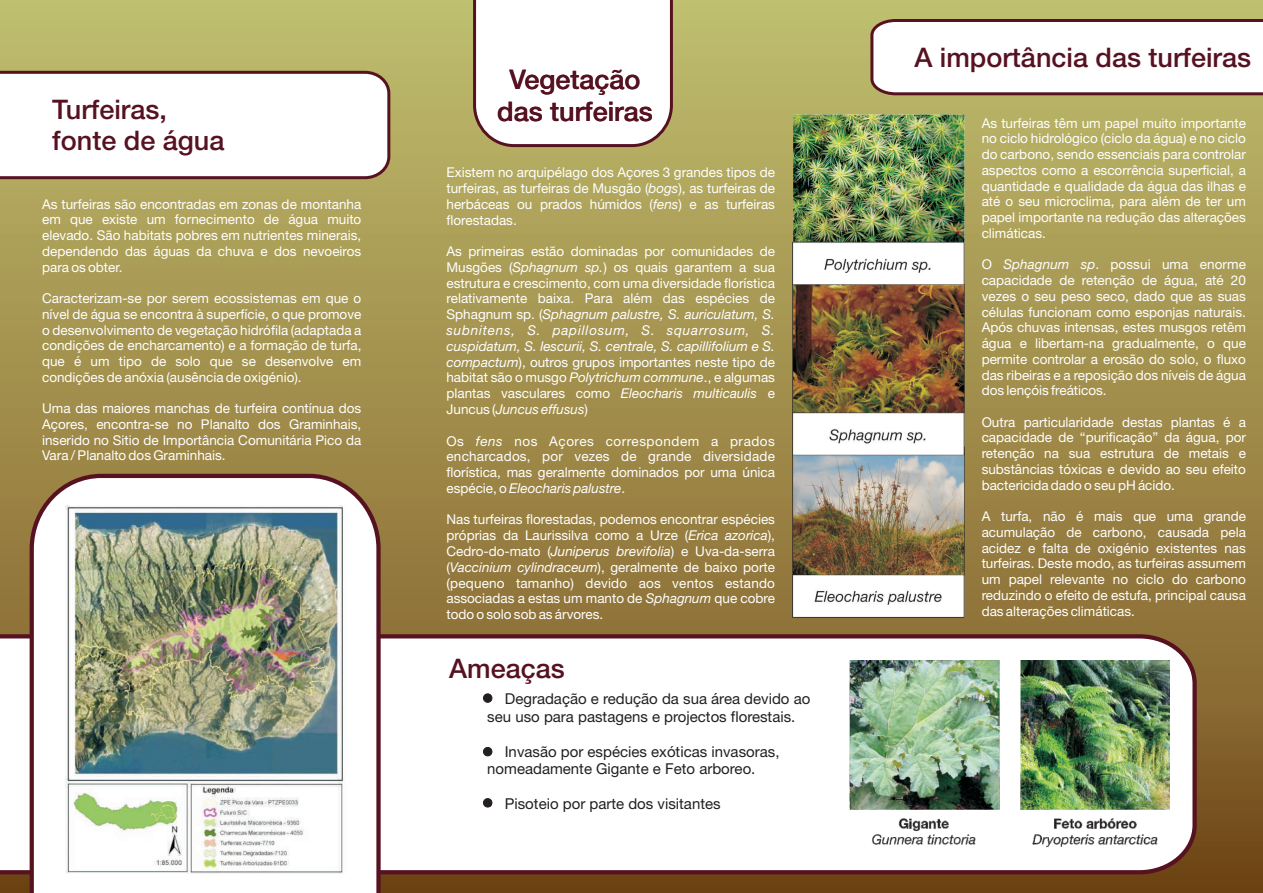
<style>
.page{position:relative;width:1263px;height:893px;background:#fff}
.page>*{position:absolute;margin:0;border:0;box-sizing:border-box;transform-origin:0 0}
.t1{font:500 27px/31.7px "Helvetica Neue";color:#571222}
.t2{font:15px/17.5px "Helvetica Neue";color:#231f20}
.t3{font:13.5px/15.8px "Helvetica Neue";color:#fff;text-align:justify}
.s1{font-style:italic}
</style>
<div class="page">
<div style="left:0;top:0;width:1263px;height:893px;background:linear-gradient(to bottom,#c2c171,#754c1b)"></div>
<svg style="left:0;top:69px;width:392px;height:112px"></svg>
<svg style="left:473px;top:0;width:200px;height:147px"></svg>
<svg style="left:0;top:632px;width:1199px;height:244px"></svg>
<svg style="left:30px;top:474px;width:351px;height:419px"></svg>
<img style="left:849px;top:660px;width:320px;height:189px">
<img style="left:65px;top:505px;width:281px;height:369px">
<svg style="left:869px;top:17px;width:394px;height:80px"></svg>
<img style="left:793px;top:114px;width:171px;height:503px">
<div style="left:483px;top:693px;width:9px;height:10px;background:#231f20;border:1px solid #231f20;border-radius:50%"></div>
<div style="left:483px;top:747px;width:9px;height:9px;background:#231f20;border:1px solid #231f20;border-radius:50%"></div>
<div style="left:483px;top:798px;width:9px;height:9px;background:#231f20;border:1px solid #231f20;border-radius:50%"></div>
<h1 class="t1" style="left:52px;top:95px;width:174px">Turfeiras, fonte de água</h1>
<p class="t3" style="left:42px;top:197px;width:321px">As turfeiras são encontradas em zonas de montanha em que existe um fornecimento de água muito elevado. São habitats pobres em nutrientes minerais, dependendo das águas da chuva e dos nevoeiros para os obter.</p>
<p class="t3" style="left:42px;top:291px;width:321px">Caracterizam-se por serem ecossistemas em que o nível de água se encontra à superfície, o que promove o desenvolvimento de vegetação hidrófila (adaptada a condições de encharcamento) e a formação de turfa, que é um tipo de solo que se desenvolve em condições de anóxia (ausência de oxigénio).</p>
<p class="t3" style="left:42px;top:401px;width:321px">Uma das maiores manchas de turfeira contínua dos Açores, encontra-se no Planalto dos Graminhais, inserido no Sitio de Importância Comunitária Pico da Vara / Planalto dos Graminhais.</p>
<h1 class="t1" style="left:497px;top:66px;width:157px;text-align:center">Vegetação das turfeiras</h1>
<p class="t3" style="left:446px;top:166px;width:330px">Existem no arquipélago dos Açores 3 grandes tipos de turfeiras, as turfeiras de Musgão (<span class="s1">bogs</span>), as turfeiras de herbáceas ou prados húmidos (<span class="s1">fens</span>) e as turfeiras florestadas.</p>
<p class="t3" style="left:446px;top:244px;width:330px">As primeiras estão dominadas por comunidades de Musgões (<span class="s1">Sphagnum sp.</span>) os quais garantem a sua estrutura e crescimento, com uma diversidade florística relativamente baixa. Para além das espécies de Sphagnum sp. (<span class="s1">Sphagnum palustre, S. auriculatum, S. subnitens, S. papillosum, S. squarrosum, S. cuspidatum, S. lescurii, S. centrale, S. capillifolium e S. compactum</span>), outros grupos importantes neste tipo de habitat são o musgo <span class="s1">Polytrichum commune</span>., e algumas plantas vasculares como <span class="s1">Eleocharis multicaulis</span> e Juncus (<span class="s1">Juncus effusus</span>)</p>
<p class="t3" style="left:446px;top:434px;width:330px">Os <span class="s1">fens</span> nos Açores correspondem a prados encharcados, por vezes de grande diversidade florística, mas geralmente dominados por uma única espécie, o <span class="s1">Eleocharis palustre</span>.</p>
<p class="t3" style="left:446px;top:513px;width:330px">Nas turfeiras florestadas, podemos encontrar espécies próprias da Laurissilva como a Urze (<span class="s1">Erica azorica</span>), Cedro-do-mato (<span class="s1">Juniperus brevifolia</span>) e Uva-da-serra (<span class="s1">Vaccinium cylindraceum</span>), geralmente de baixo porte (pequeno tamanho) devido aos ventos estando associadas a estas um manto de <span class="s1">Sphagnum</span> que cobre todo o solo sob as árvores.</p>
<h1 class="t1" style="left:449px;top:655px;width:117px">Ameaças</h1>
<p class="t2" style="left:487px;top:691px;width:325px;text-indent:17px">Degradação e redução da sua área devido ao seu uso para pastagens e projectos florestais.</p>
<p class="t2" style="left:487px;top:744px;width:294px;text-indent:17px">Invasão por espécies exóticas invasoras, nomeadamente Gigante e Feto arboreo.</p>
<p class="t2" style="left:505px;top:796px;width:217px">Pisoteio por parte dos visitantes</p>
<h1 class="t1" style="left:914px;top:43px;width:338px">A importância das turfeiras</h1>
<p class="t3" style="left:982px;top:116px;width:266px">As turfeiras têm um papel muito importante no ciclo hidrológico (ciclo da água) e no ciclo do carbono, sendo essenciais para controlar aspectos como a escorrência superficial, a quantidade e qualidade da água das ilhas e até o seu microclima, para além de ter um papel importante na redução das alterações climáticas.</p>
<p class="t3" style="left:982px;top:258px;width:266px">O <span class="s1">Sphagnum sp</span>. possui uma enorme capacidade de retenção de água, até 20 vezes o seu peso seco, dado que as suas células funcionam como esponjas naturais.<br>Após chuvas intensas, estes musgos retêm água e libertam-na gradualmente, o que permite controlar a erosão do solo, o fluxo das ribeiras e a reposição dos níveis de água dos lençóis freáticos.</p>
<p class="t3" style="left:982px;top:415px;width:266px">Outra particularidade destas plantas é a capacidade de “purificação” da água, por retenção na sua estrutura de metais e substâncias tóxicas e devido ao seu efeito bactericida dado o seu pH ácido.</p>
<p class="t3" style="left:982px;top:509px;width:266px">A turfa, não é mais que uma grande acumulação de carbono, causada pela acidez e falta de oxigénio existentes nas turfeiras. Deste modo, as turfeiras assumem um papel relevante no ciclo do carbono reduzindo o efeito de estufa, principal causa das alterações climáticas.</p>
</div>
